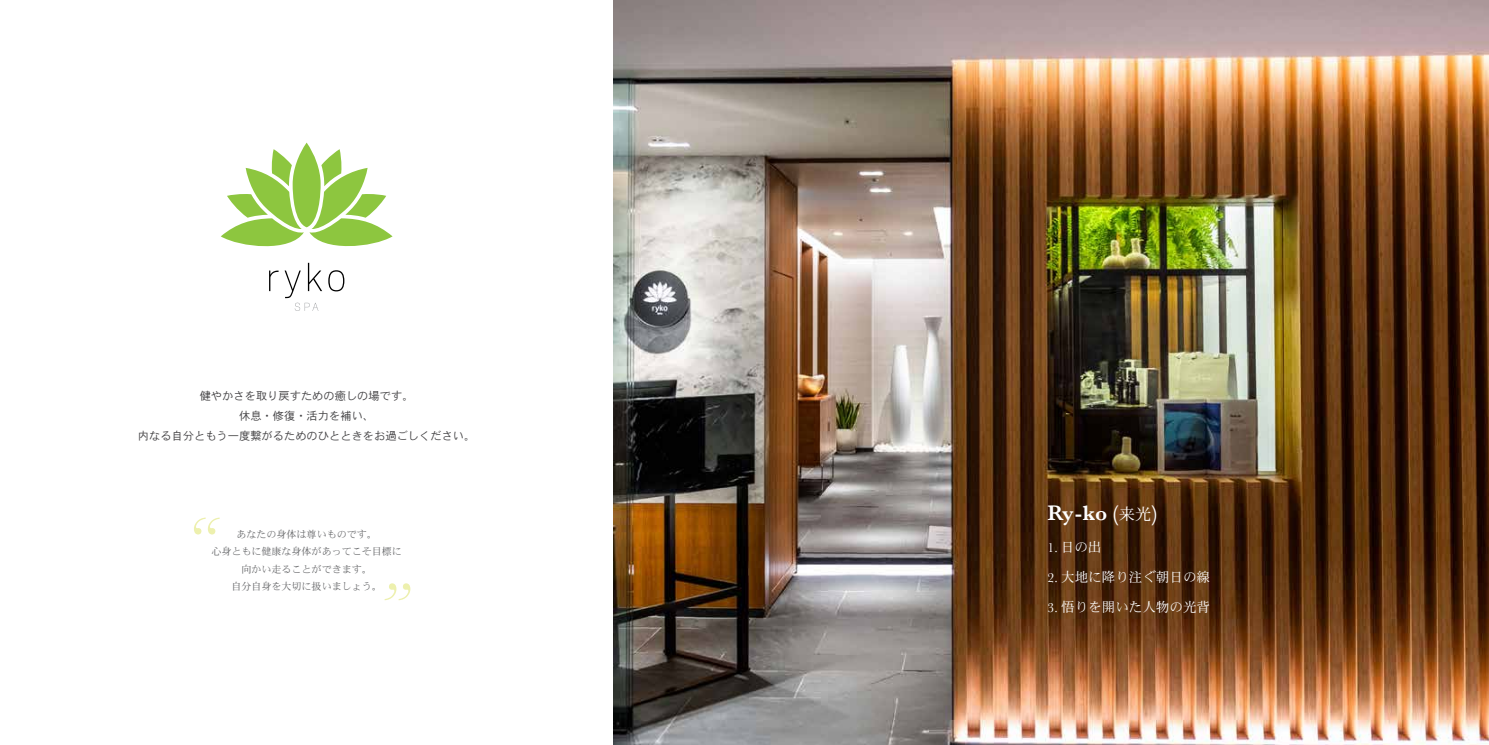
<style>
.page{position:relative;width:1489px;height:745px;background:#fff}
.page>*{position:absolute;margin:0;border:0;box-sizing:border-box;transform-origin:0 0}
.t1{font:600 21.62px "Baskerville";color:#fff}
.t2{font:13.5px "Heisei Min Std W3";color:#fff}
.t3{font:11.25px/20px "Heisei Kaku Go Std W3";color:#414042;text-align:center}
.t4{font:10px/17.5px "Heisei Min Std W3";color:#636466;text-align:center}
.s1{font-family:"Heisei Min Std W3";font-weight:400;font-size:16.25px}
.s2{font-family:"Baskerville"}
</style>
<div class="page">
<img style="left:613px;top:0;width:875px;height:744px">
<svg style="left:292px;top:142px;width:29px;height:85px"></svg>
<svg style="left:221px;top:149px;width:171px;height:98px"></svg>
<svg style="left:269px;top:270px;width:9px;height:21px"></svg>
<svg style="left:328px;top:270px;width:16px;height:21px"></svg>
<svg style="left:284px;top:263px;width:38px;height:48px"></svg>
<svg style="left:194px;top:517px;width:26px;height:17px"></svg>
<svg style="left:384px;top:583px;width:26px;height:17px"></svg>
<p class="t3" style="left:138px;top:385px;width:339px">健やかさを取り戻すための癒しの場です。<br>休息・修復・活力を補い、<br>内なる自分ともう一度繋がるためのひとときをお過ごしください。</p>
<p class="t4" style="left:211px;top:524px;width:191px">あなたの身体は尊いものです。<br>心身ともに健康な身体があってこそ目標に向かい走ることができます。<br>自分自身を大切に扱いましょう。</p>
<h1 class="t1" style="left:1047px;top:497px;width:111px">Ry - ko (<span class="s1">来光</span>)</h1>
<p class="t2" style="left:1047px;top:538px;width:55px"><span class="s2">1.</span> 日の出</p>
<p class="t2" style="left:1047px;top:568px;width:164px"><span class="s2">2.</span> 大地に降り注ぐ朝日の線</p>
<p class="t2" style="left:1047px;top:598px;width:164px"><span class="s2">3.</span> 悟りを開いた人物の光背</p>
</div>
